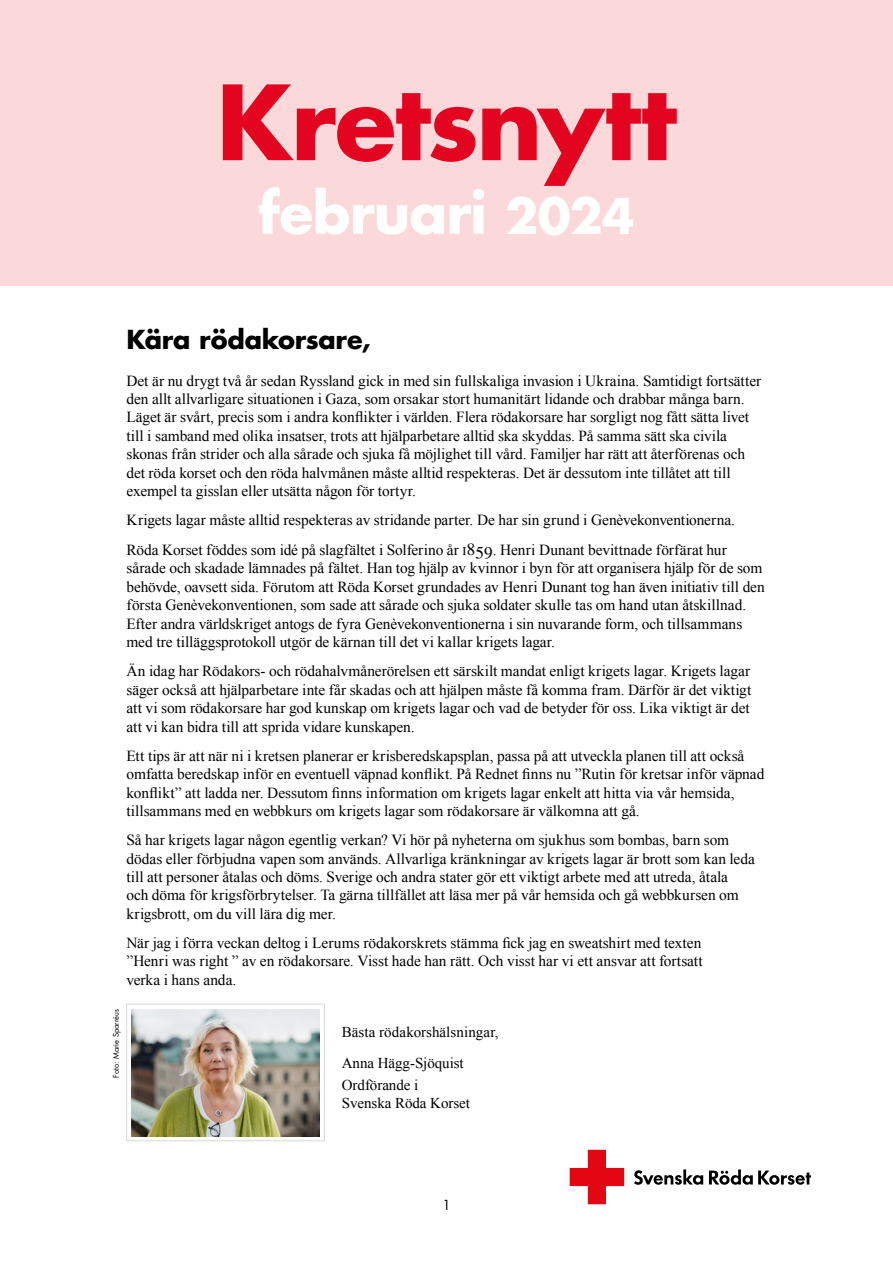
<style>
.page{position:relative;width:893px;height:1263px;background:#fff}
.page>*{position:absolute;margin:0;border:0;box-sizing:border-box;transform-origin:0 0}
.t1{font:700 100.5px "Futura Std";letter-spacing:-.02em;color:#e30520}
.t2{font:700 55.5px "Futura Std";letter-spacing:-.015em;color:#fff}
.t3{font:700 25.5px "Futura Std";letter-spacing:-.015em;color:#000}
.t4{font:15.3px/18.5px "Times New Roman";letter-spacing:-.005em;color:#000}
.t5{font:15px/30.8px "Times New Roman";letter-spacing:-.005em;color:#000}
.t6{font:13.5px "Futura Std";color:#000}
.t7{font:7.5px "Futura Std";color:#000}
.s1{font-size:48px}
.s2{font-family:"Tymes Little Caps";font-size:17.25px}
</style>
<div class="page">
<svg style="left:570px;top:1150px;width:54px;height:54px"></svg>
<svg style="left:709px;top:1169px;width:102px;height:16px"></svg>
<svg style="left:634px;top:1169px;width:69px;height:16px"></svg>
<svg style="left:126px;top:1004px;width:199px;height:137px"></svg>
<img style="left:132px;top:1009px;width:187px;height:127px">
<div style="left:0;top:0;width:893px;height:286px;background:#fbd9da"></div>
<h1 class="t1" style="left:216px;top:56px;width:462px">Kretsnytt</h1>
<h2 class="t2" style="left:258px;top:176px;width:378px">februari <span class="s1">2024</span></h2>
<h3 class="t3" style="left:126px;top:323px;width:245px">Kära rödakorsare,</h3>
<p class="t4" style="left:126px;top:371px;width:636px">Det är nu drygt två år sedan Ryssland gick in med sin fullskaliga invasion i Ukraina. Samtidigt fortsätter den allt allvarligare situationen i Gaza, som orsakar stort humanitärt lidande och drabbar många barn.<br>Läget är svårt, precis som i andra konflikter i världen. Flera rödakorsare har sorgligt nog fått sätta livet till i samband med olika insatser, trots att hjälparbetare alltid ska skyddas. På samma sätt ska civila skonas från strider och alla sårade och sjuka få möjlighet till vård. Familjer har rätt att återförenas och det röda korset och den röda halvmånen måste alltid respekteras. Det är dessutom inte tillåtet att till exempel ta gisslan eller utsätta någon för tortyr.</p>
<p class="t4" style="left:126px;top:505px;width:610px;line-height:29.5px">Krigets lagar måste alltid respekteras av stridande parter. De har sin grund i Genèvekonventionerna.<br>Röda Korset föddes som idé på slagfältet i Solferino år <span class="s2">1859</span>. Henri Dunant bevittnade förfärat hur</p>
<p class="t4" style="left:127px;top:559px;width:640px">sårade och skadade lämnades på fältet. Han tog hjälp av kvinnor i byn för att organisera hjälp för de som behövde, oavsett sida. Förutom att Röda Korset grundades av Henri Dunant tog han även initiativ till den första Genèvekonventionen, som sade att sårade och sjuka soldater skulle tas om hand utan åtskillnad.<br>Efter andra världskriget antogs de fyra Genèvekonventionerna i sin nuvarande form, och tillsammans med tre tilläggsprotokoll utgör de kärnan till det vi kallar krigets lagar.</p>
<p class="t4" style="left:127px;top:662px;width:626px;text-align:justify">Än idag har Rödakors- och rödahalvmånerörelsen ett särskilt mandat enligt krigets lagar. Krigets lagar säger också att hjälparbetare inte får skadas och att hjälpen måste få komma fram. Därför är det viktigt att vi som rödakorsare har god kunskap om krigets lagar och vad de betyder för oss. Lika viktigt är det att vi kan bidra till att sprida vidare kunskapen.</p>
<p class="t4" style="left:127px;top:746px;width:639px">Ett tips är att när ni i kretsen planerar er krisberedskapsplan, passa på att utveckla planen till att också omfatta beredskap inför en eventuell väpnad konflikt. På Rednet finns nu ”Rutin för kretsar inför väpnad konflikt” att ladda ner. Dessutom finns information om krigets lagar enkelt att hitta via vår hemsida, tillsammans med en webbkurs om krigets lagar som rödakorsare är välkomna att gå.</p>
<p class="t4" style="left:127px;top:830px;width:630px">Så har krigets lagar någon egentlig verkan? Vi hör på nyheterna om sjukhus som bombas, barn som dödas eller förbjudna vapen som används. Allvarliga kränkningar av krigets lagar är brott som kan leda till att personer åtalas och döms. Sverige och andra stater gör ett viktigt arbete med att utreda, åtala<br>och döma för krigsförbrytelser. Ta gärna tillfället att läsa mer på vår hemsida och gå webbkursen om krigsbrott, om du vill lära dig mer.</p>
<p class="t4" style="left:127px;top:933px;width:578px;text-align:justify">När jag i förra veckan deltog i Lerums rödakorskrets stämma fick jag en sweatshirt med texten ”Henri was right ” av en rödakorsare. Visst hade han rätt. Och visst har vi ett ansvar att fortsatt verka i hans anda.</p>
<p class="t7" style="left:111px;top:1078px;width:70px;rotate:-90deg">Foto: Marie Sparréus</p>
<p class="t5" style="left:342px;top:1016px;width:158px">Bästa rödakorshälsningar,<br>Anna Hägg-Sjöquist</p>
<p class="t5" style="left:342px;top:1076px;width:130px;line-height:18px">Ordförande i<br>Svenska Röda Korset</p>
<p class="t6" style="left:442px;top:1197px;width:10px">1</p>
</div>
